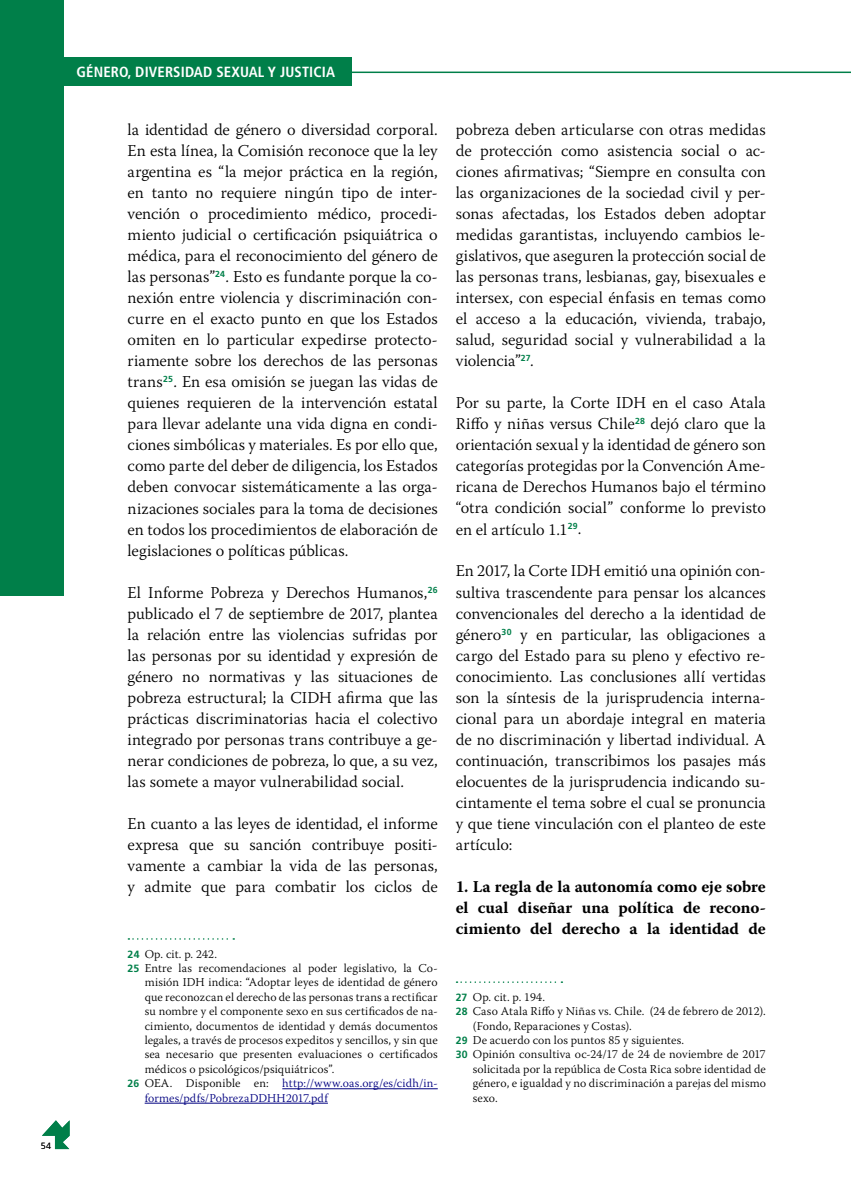
<style>
.page{position:relative;width:851px;height:1191px;background:#fff}
.page>*{position:absolute;margin:0;border:0;box-sizing:border-box;transform-origin:0 0}
.t1{font:300 16.5px/21px "Warnock Pro";color:#000;text-align:justify}
.t2{font:700 16.5px/21px "Warnock Pro";letter-spacing:-.005em;color:#000;text-align:justify}
.t3{font:700 condensed 14.7px "Frutiger LT Std";letter-spacing:.01em;color:#fff}
.t4{font:300 12px "Warnock Pro";letter-spacing:.01em;color:#000}
.t5{font:300 12px "Warnock Pro";letter-spacing:.015em;color:#000080}
.t6{font:300 9px "Frutiger LT Std";color:#000}
.s1{font-family:"Frutiger LT Std";font-weight:700;font-size:10.5px;color:#007f49}
.s2{color:#000}
</style>
<div class="page">
<hr style="left:0;top:72px;width:850px;height:1px;background:#007f49">
<svg style="left:42px;top:1120px;width:28px;height:29px"></svg>
<div style="left:0;top:0;width:64px;height:595px;background:#007f49"></div>
<div style="left:0;top:57px;width:352px;height:29px;background:#007f49"></div>
<svg style="left:128px;top:938px;width:106px;height:1px"></svg>
<hr style="left:282px;top:1088px;width:155px;height:1px;background:#000080">
<hr style="left:145px;top:1102px;width:183px;height:1px;background:#000080">
<svg style="left:456px;top:981px;width:106px;height:2px"></svg>
<p class="t6" style="left:41px;top:1140px;width:12px">54</p>
<p class="t3" style="left:77px;top:63px;width:260px">GÉNERO, DIVERSIDAD SEXUAL Y JUSTICIA</p>
<p class="t1" style="left:128px;top:119px;width:311px">la identidad de género o diversidad corporal.<br>En esta línea, la Comisión reconoce que la ley argentina es “la mejor práctica en la región, en tanto no requiere ningún tipo de inter&shy;vención o procedimiento médico, procedi&shy;miento judicial o certificación psiquiátrica o médica, para el reconocimiento del género de las personas”<sup>24</sup>. Esto es fundante porque la co&shy;nexión entre violencia y discriminación con&shy;curre en el exacto punto en que los Estados omiten en lo particular expedirse protecto&shy;riamente sobre los derechos de las personas trans<sup>25</sup>. En esa omisión se juegan las vidas de quienes requieren de la intervención estatal para llevar adelante una vida digna en condi&shy;ciones simbólicas y materiales. Es por ello que, como parte del deber de diligencia, los Estados deben convocar sistemáticamente a las orga&shy;nizaciones sociales para la toma de decisiones en todos los procedimientos de elaboración de legislaciones o políticas públicas.</p>
<p class="t1" style="left:128px;top:581px;width:311px">El Informe Pobreza y Derechos Humanos,<sup>26 </sup>publicado el 7 de septiembre de 2017, plantea la relación entre las violencias sufridas por las personas por su identidad y expresión de género no normativas y las situaciones de pobreza estructural; la CIDH afirma que las prácticas discriminatorias hacia el colectivo integrado por personas trans contribuye a ge&shy;nerar condiciones de pobreza, lo que, a su vez, las somete a mayor vulnerabilidad social.</p>
<p class="t1" style="left:128px;top:812px;width:311px">En cuanto a las leyes de identidad, el informe expresa que su sanción contribuye positi&shy;vamente a cambiar la vida de las personas, y admite que para combatir los ciclos de</p>
<p class="t4" style="left:128px;top:946px;width:91px"><span class="s1">24</span> Op. cit. p. 242.</p>
<p class="t4" style="left:128px;top:960px;width:311px"><span class="s1">25</span> Entre las recomendaciones al poder legislativo, la Co-</p>
<p class="t4" style="left:145px;top:975px;width:294px">misión IDH indica: “Adoptar leyes de identidad de género</p>
<p class="t4" style="left:145px;top:989px;width:294px">que reconozcan el derecho de las personas trans a rectificar</p>
<p class="t4" style="left:145px;top:1004px;width:294px">su nombre y el componente sexo en sus certificados de na-</p>
<p class="t4" style="left:145px;top:1018px;width:294px">cimiento, documentos de identidad y demás documentos</p>
<p class="t4" style="left:145px;top:1032px;width:294px">legales, a través de procesos expeditos y sencillos, y sin que</p>
<p class="t4" style="left:145px;top:1047px;width:294px">sea necesario que presenten evaluaciones o certificados</p>
<p class="t4" style="left:145px;top:1061px;width:191px">médicos o psicológicos/psiquiátricos”.</p>
<p class="t5" style="left:128px;top:1076px;width:311px"><span class="s1">26</span> <span class="s2">OEA. Disponible en:</span> http://www.oas.org/es/cidh/in-</p>
<p class="t5" style="left:145px;top:1090px;width:185px">formes/pdfs/PobrezaDDHH2017.pdf</p>
<p class="t1" style="left:455px;top:119px;width:311px">pobreza deben articularse con otras medidas de protección como asistencia social o ac&shy;ciones afirmativas; “Siempre en consulta con las organizaciones de la sociedad civil y per&shy;sonas afectadas, los Estados deben adoptar medidas garantistas, incluyendo cambios le&shy;gislativos, que aseguren la protección social de las personas trans, lesbianas, gay, bisexuales e intersex, con especial énfasis en temas como el acceso a la educación, vivienda, trabajo, salud, seguridad social y vulnerabilidad a la violencia”<sup>27</sup>.</p>
<p class="t1" style="left:455px;top:392px;width:311px">Por su parte, la Corte IDH en el caso Atala Riffo y niñas versus Chile<sup>28</sup> dejó claro que la orientación sexual y la identidad de género son categorías protegidas por la Convención Ame&shy;ricana de Derechos Humanos bajo el término “otra condición social” conforme lo previsto en el artículo 1.1<sup>29</sup>.</p>
<p class="t1" style="left:455px;top:560px;width:311px">En 2017, la Corte IDH emitió una opinión con&shy;sultiva trascendente para pensar los alcances convencionales del derecho a la identidad de género<sup>30</sup> y en particular, las obligaciones a cargo del Estado para su pleno y efectivo re&shy;conocimiento. Las conclusiones allí vertidas son la síntesis de la jurisprudencia interna&shy;cional para un abordaje integral en materia de no discriminación y libertad individual. A continuación, transcribimos los pasajes más elocuentes de la jurisprudencia indicando su&shy;cintamente el tema sobre el cual se pronuncia y que tiene vinculación con el planteo de este artículo:</p>
<p class="t2" style="left:455px;top:875px;width:311px">1. La regla de la autonomía como eje sobre el cual diseñar una política de recono&shy;cimiento del derecho a la identidad de</p>
<p class="t4" style="left:455px;top:989px;width:91px"><span class="s1">27</span> Op. cit. p. 194.</p>
<p class="t4" style="left:455px;top:1004px;width:311px"><span class="s1">28</span> Caso Atala Riffo y Niñas vs. Chile. (24 de febrero de 2012).</p>
<p class="t4" style="left:472px;top:1018px;width:160px">(Fondo, Reparaciones y Costas).</p>
<p class="t4" style="left:455px;top:1032px;width:230px"><span class="s1">29</span> De acuerdo con los puntos 85 y siguientes.</p>
<p class="t4" style="left:455px;top:1047px;width:311px"><span class="s1">30</span> Opinión consultiva oc-24/17 de 24 de noviembre de 2017</p>
<p class="t4" style="left:472px;top:1061px;width:294px">solicitada por la república de Costa Rica sobre identidad de</p>
<p class="t4" style="left:472px;top:1076px;width:294px">género, e igualdad y no discriminación a parejas del mismo</p>
<p class="t4" style="left:472px;top:1090px;width:26px">sexo.</p>
</div>
